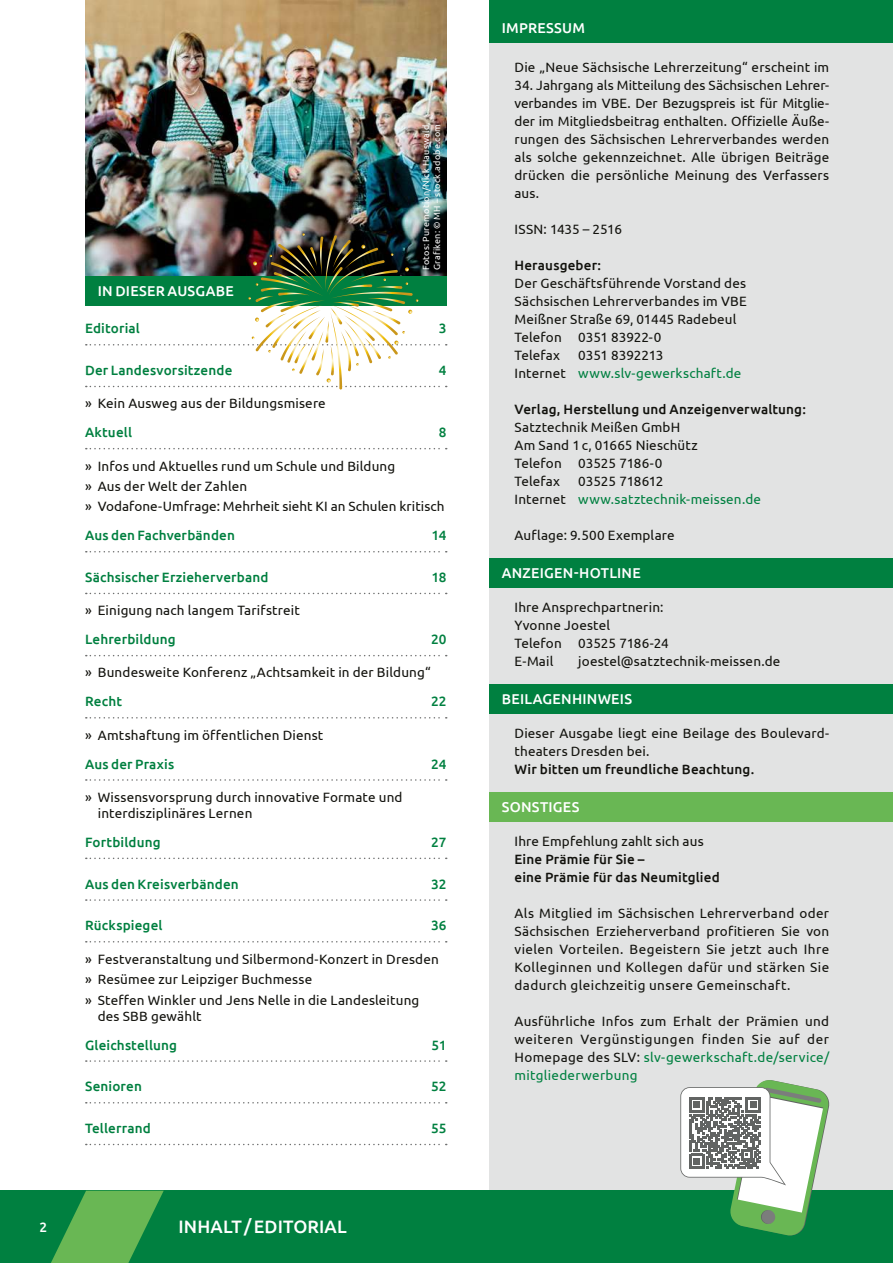
<style>
.page{position:relative;width:893px;height:1263px;background:#fff}
.page>*{position:absolute;margin:0;border:0;box-sizing:border-box;transform-origin:0 0}
.t1{font:500 18px "Ubuntu";letter-spacing:.005em;color:#fff}
.t2{font:500 14.25px "Ubuntu";letter-spacing:.02em;color:#fff}
.t3{font:13.5px/18px "Ubuntu";letter-spacing:.01em;color:#12120d}
.t4{font:500 13.5px "Ubuntu";letter-spacing:.01em;color:#008040}
.t5{font:500 13.5px/18px "Ubuntu";letter-spacing:.01em;color:#12120d}
.t6{font:13.5px/18px "Ubuntu";letter-spacing:.01em;color:#008040}
.t7{font:13.5px "Ubuntu";letter-spacing:-.01em;color:#12120d}
.t8{font:500 13.5px "Ubuntu";color:#fff}
.t9{font:9px/10.8px "Ubuntu";letter-spacing:.025em;color:#fff}
.s1{color:#12120d}
.s2{color:#008040}
</style>
<div class="page">
<div style="left:489px;top:0;width:404px;height:1191px;background:#e2e3e3"></div>
<div style="left:0;top:1191px;width:893px;height:72px;background:#008040"></div>
<svg style="left:51px;top:1191px;width:113px;height:72px"></svg>
<img style="left:85px;top:0;width:361px;height:276px">
<div style="left:489px;top:0;width:404px;height:43px;background:#008040"></div>
<div style="left:489px;top:558px;width:404px;height:30px;background:#008040"></div>
<svg style="left:86px;top:448px;width:361px;height:1px"></svg>
<svg style="left:86px;top:551px;width:361px;height:1px"></svg>
<svg style="left:86px;top:593px;width:361px;height:1px"></svg>
<svg style="left:86px;top:655px;width:361px;height:1px"></svg>
<svg style="left:86px;top:717px;width:361px;height:1px"></svg>
<svg style="left:86px;top:779px;width:361px;height:2px"></svg>
<svg style="left:86px;top:857px;width:361px;height:2px"></svg>
<svg style="left:86px;top:899px;width:361px;height:2px"></svg>
<svg style="left:86px;top:941px;width:361px;height:1px"></svg>
<svg style="left:86px;top:1060px;width:361px;height:2px"></svg>
<svg style="left:86px;top:1102px;width:361px;height:1px"></svg>
<svg style="left:86px;top:1144px;width:361px;height:1px"></svg>
<div style="left:489px;top:684px;width:404px;height:30px;background:#008040"></div>
<div style="left:489px;top:792px;width:404px;height:30px;background:#69b754"></div>
<svg style="left:680px;top:1080px;width:149px;height:155px"></svg>
<img style="left:86px;top:233px;width:361px;height:157px">
<p class="t2" style="left:98px;top:282px;width:137px">IN DIESER AUSGABE</p>
<p class="t9" style="left:420px;top:270px;width:149px;rotate:-90deg">Fotos: Puremotion/Nick Hauswald,<br>Grafiken: © MH – stock.adobe.com</p>
<p class="t4" style="left:85px;top:320px;width:56px">Editorial</p>
<p class="t4" style="left:439px;top:320px;width:9px">3</p>
<p class="t4" style="left:85px;top:362px;width:149px">Der Landesvorsitzende</p>
<p class="t4" style="left:439px;top:362px;width:9px">4</p>
<p class="t3" style="left:85px;top:394px;width:242px">» Kein Ausweg aus der Bildungsmisere</p>
<p class="t4" style="left:85px;top:424px;width:48px">Aktuell</p>
<p class="t4" style="left:439px;top:424px;width:9px">8</p>
<p class="t3" style="left:85px;top:455px;width:361px;line-height:20.4px">» Infos und Aktuelles rund um Schule und Bildung<br>» Aus der Welt der Zahlen<br>» Vodafone-Umfrage: Mehrheit sieht KI an Schulen kritisch</p>
<p class="t4" style="left:85px;top:527px;width:151px">Aus den Fachverbänden</p>
<p class="t4" style="left:432px;top:527px;width:16px">14</p>
<p class="t4" style="left:85px;top:569px;width:185px">Sächsischer Erzieherverband</p>
<p class="t4" style="left:431px;top:569px;width:17px">18</p>
<p class="t3" style="left:85px;top:601px;width:216px">» Einigung nach langem Tarifstreit</p>
<p class="t4" style="left:85px;top:631px;width:92px">Lehrerbildung</p>
<p class="t4" style="left:431px;top:631px;width:17px">20</p>
<p class="t3" style="left:85px;top:663px;width:347px">» Bundesweite Konferenz „Achtsamkeit in der Bildung“</p>
<p class="t4" style="left:85px;top:693px;width:38px">Recht</p>
<p class="t4" style="left:431px;top:693px;width:17px">22</p>
<p class="t3" style="left:85px;top:725px;width:240px">» Amtshaftung im öffentlichen Dienst</p>
<p class="t4" style="left:85px;top:755px;width:91px">Aus der Praxis</p>
<p class="t4" style="left:431px;top:755px;width:17px">24</p>
<p class="t3" style="left:98px;top:788px;width:306px;line-height:16.2px;text-indent:-13px">» Wissensvorsprung durch innovative Formate und interdisziplinäres Lernen</p>
<p class="t4" style="left:85px;top:834px;width:77px">Fortbildung</p>
<p class="t4" style="left:431px;top:834px;width:17px">27</p>
<p class="t4" style="left:85px;top:875px;width:155px">Aus den Kreisverbänden</p>
<p class="t4" style="left:431px;top:875px;width:17px">32</p>
<p class="t4" style="left:85px;top:917px;width:79px">Rückspiegel</p>
<p class="t4" style="left:431px;top:917px;width:17px">36</p>
<p class="t3" style="left:85px;top:948px;width:355px;line-height:20.4px">» Festveranstaltung und Silbermond-Konzert in Dresden » Resümee zur Leipziger Buchmesse<br>» Steffen Winkler und Jens Nelle in die Landesleitung</p>
<p class="t3" style="left:98px;top:1006px;width:105px">des SBB gewählt</p>
<p class="t4" style="left:85px;top:1036px;width:94px">Gleichstellung</p>
<p class="t4" style="left:432px;top:1036px;width:16px">51</p>
<p class="t4" style="left:85px;top:1078px;width:58px">Senioren</p>
<p class="t4" style="left:431px;top:1078px;width:17px">52</p>
<p class="t4" style="left:85px;top:1120px;width:67px">Tellerrand</p>
<p class="t4" style="left:431px;top:1120px;width:17px">55</p>
<p class="t8" style="left:40px;top:1218px;width:8px">2</p>
<h1 class="t1" style="left:179px;top:1215px;width:170px">INHALT / EDITORIAL</h1>
<p class="t2" style="left:502px;top:18px;width:85px">IMPRESSUM</p>
<p class="t3" style="left:514px;top:58px;width:316px">Die „Neue Sächsische Lehrerzeitung“ erscheint im</p>
<p class="t3" style="left:514px;top:76px;width:316px;text-align:justify">34. Jahrgang als Mitteilung des Sächsischen Lehrer&shy;verbandes im VBE. Der Bezugspreis ist für Mitglie&shy;der im Mitgliedsbeitrag enthalten. Offizielle Äuße&shy;rungen des Sächsischen Lehrerverbandes werden als solche gekennzeichnet. Alle übrigen Beiträge drücken die persönliche Meinung des Verfassers aus.</p>
<p class="t7" style="left:514px;top:221px;width:109px">ISSN: 1435 – 2516</p>
<p class="t5" style="left:514px;top:256px;width:88px">Herausgeber:</p>
<p class="t3" style="left:514px;top:274px;width:234px">Der Geschäftsführende Vorstand des<br>Sächsischen Lehrerverbandes im VBE<br>Meißner Straße 69, 01445 Radebeul<br>Telefon 0351 83922-0<br>Telefax</p>
<p class="t6" style="left:514px;top:346px;width:228px;text-indent:64px"><span class="s1">0351 8392213<br>Internet</span> www.slv-gewerkschaft.de</p>
<p class="t5" style="left:514px;top:400px;width:293px">Verlag, Herstellung und Anzeigenverwaltung:</p>
<p class="t3" style="left:514px;top:418px;width:185px">Satztechnik Meißen GmbH<br>Am Sand 1c, 01665 Nieschütz<br>Telefon 03525 7186-0<br>Telefax</p>
<p class="t6" style="left:514px;top:472px;width:248px;text-indent:64px"><span class="s1">03525 718612<br>Internet</span> www.satztechnik-meissen.de</p>
<p class="t3" style="left:514px;top:526px;width:162px">Auflage: 9.500 Exemplare</p>
<p class="t2" style="left:502px;top:564px;width:141px">ANZEIGEN-HOTLINE</p>
<p class="t3" style="left:514px;top:598px;width:156px">Ihre Ansprechpartnerin:<br>Yvonne Joestel<br>Telefon 03525 7186-24<br>E-Mail</p>
<p class="t3" style="left:578px;top:652px;width:204px">joestel@satztechnik-meissen.de</p>
<p class="t2" style="left:502px;top:690px;width:132px">BEILAGENHINWEIS</p>
<p class="t3" style="left:514px;top:724px;width:316px">Dieser Ausgabe liegt eine Beilage des Boulevard&shy;theaters Dresden bei.</p>
<p class="t5" style="left:514px;top:760px;width:241px">Wir bitten um freundliche Beachtung.</p>
<p class="t2" style="left:502px;top:798px;width:79px">SONSTIGES</p>
<p class="t3" style="left:514px;top:832px;width:191px">Ihre Empfehlung zahlt sich aus</p>
<p class="t5" style="left:514px;top:850px;width:207px">Eine Prämie für Sie –<br>eine Prämie für das Neumitglied</p>
<p class="t3" style="left:514px;top:904px;width:316px;text-align:justify">Als Mitglied im Sächsischen Lehrerverband oder Sächsischen Erzieherverband profitieren Sie von vielen Vorteilen. Begeistern Sie jetzt auch Ihre Kolleginnen und Kollegen dafür und stärken Sie dadurch gleichzeitig unsere Gemeinschaft.</p>
<p class="t3" style="left:514px;top:1012px;width:316px;text-align:justify">Ausführliche Infos zum Erhalt der Prämien und weiteren Vergünstigungen finden Sie auf der Homepage des SLV: <span class="s2">slv-gewerkschaft.de/service/ mitgliederwerbung</span></p>
</div>
